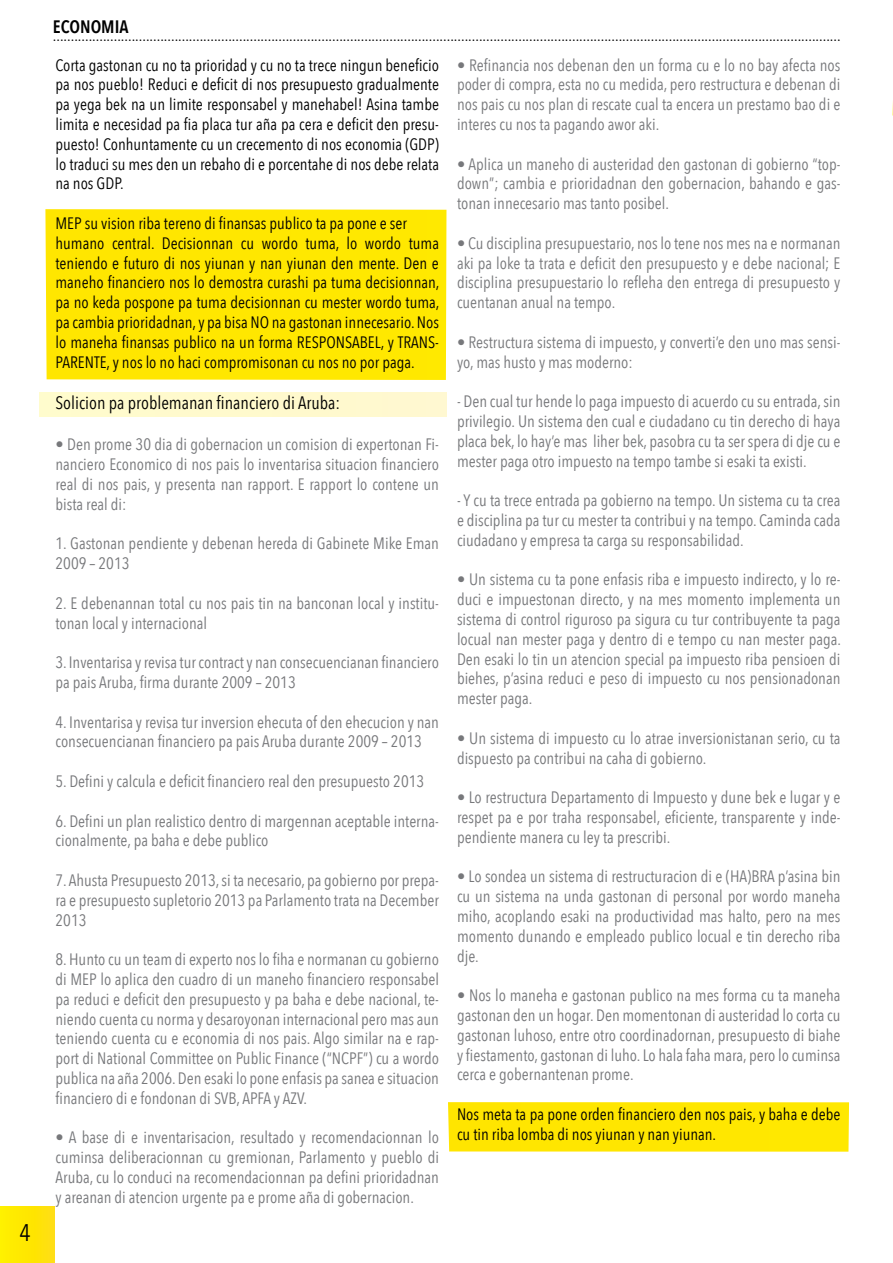
<style>
.page{position:relative;width:893px;height:1263px;background:#fff}
.page>*{position:absolute;margin:0;border:0;box-sizing:border-box;transform-origin:0 0}
.t1{font:24px "Avenir Next Condensed";color:#000}
.t2{font:18px "Avenir Next Condensed";color:#000}
.t3{font:600 18px "Avenir Next Condensed";color:#000}
.t4{font:16.5px/19.8px "Avenir Next Condensed";color:#77787b;text-align:justify}
.t5{font:16.5px/19.8px "Avenir Next Condensed";color:#000}
</style>
<div class="page">
<div style="left:40px;top:392px;width:406px;height:25px;background:#fffacd"></div>
<div style="left:448px;top:1102px;width:401px;height:50px;background:#ffe600"></div>
<div style="left:45px;top:209px;width:401px;height:171px;background:#ffe700"></div>
<svg style="left:892px;top:101px;width:1px;height:15px"></svg>
<div style="left:0;top:1206px;width:54px;height:57px;background:linear-gradient(to right,#fff000,#ffde0e)"></div>
<h1 class="t1" style="left:20px;top:1218px;width:13px">4</h1>
<p class="t3" style="left:53px;top:15px;width:77px">ECONOMIA</p>
<p class="t5" style="left:53px;top:25px;width:789px">............................................................................................................................................................................................................................</p>
<p class="t5" style="left:56px;top:55px;width:385px;text-align:justify">Corta gastonan cu no ta prioridad y cu no ta trece ningun beneficio pa nos pueblo! Reduci e deficit di nos presupuesto gradualmente pa yega bek na un limite responsabel y manehabel! Asina tambe limita e necesidad pa fia placa tur aña pa cera e deficit den presu&shy;puesto! Conhuntamente cu un crecemento di nos economia (GDP) lo traduci su mes den un rebaho di e porcentahe di nos debe relata na nos GDP.</p>
<p class="t5" style="left:56px;top:213px;width:386px">MEP su vision riba tereno di finansas publico ta pa pone e ser humano central. Decisionnan cu wordo tuma, lo wordo tuma teniendo e futuro di nos yiunan y nan yiunan den mente. Den e maneho financiero nos lo demostra curashi pa tuma decisionnan, pa no keda pospone pa tuma decisionnan cu mester wordo tuma, pa cambia prioridadnan, y pa bisa NO na gastonan innecesario. Nos lo maneha finansas publico na un forma RESPONSABEL, y TRANS-PARENTE, y nos lo no haci compromisonan cu nos no por paga.</p>
<p class="t2" style="left:56px;top:392px;width:286px">Solicion pa problemanan financiero di Aruba:</p>
<p class="t4" style="left:56px;top:435px;width:385px">• Den prome 30 dia di gobernacion un comision di expertonan Fi&shy;nanciero Economico di nos pais lo inventarisa situacion financiero real di nos pais, y presenta nan rapport. E rapport lo contene un bista real di:</p>
<p class="t4" style="left:56px;top:534px;width:385px">1. Gastonan pendiente y debenan hereda di Gabinete Mike Eman<br>2009 – 2013</p>
<p class="t4" style="left:56px;top:593px;width:385px">2. E debenannan total cu nos pais tin na banconan local y institu&shy;tonan local y internacional</p>
<p class="t4" style="left:56px;top:652px;width:385px">3. Inventarisa y revisa tur contract y nan consecuencianan financiero pa pais Aruba, firma durante 2009 – 2013</p>
<p class="t4" style="left:56px;top:712px;width:385px">4. Inventarisa y revisa tur inversion ehecuta of den ehecucion y nan consecuencianan financiero pa pais Aruba durante 2009 – 2013</p>
<p class="t4" style="left:56px;top:771px;width:370px">5. Defini y calcula e deficit financiero real den presupuesto 2013</p>
<p class="t4" style="left:56px;top:811px;width:385px">6. Defini un plan realistico dentro di margennan aceptable interna&shy;cionalmente, pa baha e debe publico</p>
<p class="t4" style="left:56px;top:870px;width:385px">7. Ahusta Presupuesto 2013, si ta necesario, pa gobierno por prepa&shy;ra e presupuesto supletorio 2013 pa Parlamento trata na December 2013</p>
<p class="t4" style="left:56px;top:949px;width:385px">8. Hunto cu un team di experto nos lo fiha e normanan cu gobierno di MEP lo aplica den cuadro di un maneho financiero responsabel pa reduci e deficit den presupuesto y pa baha e debe nacional, te&shy;niendo cuenta cu norma y desaroyonan internacional pero mas aun teniendo cuenta cu e economia di nos pais. Algo similar na e rap&shy;port di National Committee on Public Finance (“NCPF”) cu a wordo publica na aña 2006. Den esaki lo pone enfasis pa sanea e situacion financiero di e fondonan di SVB, APFA y AZV.</p>
<p class="t4" style="left:56px;top:1128px;width:385px">• A base di e inventarisacion, resultado y recomendacionnan lo cuminsa deliberacionnan cu gremionan, Parlamento y pueblo di Aruba, cu lo conduci na recomendacionnan pa defini prioridadnan y areanan di atencion urgente pa e prome aña di gobernacion.</p>
<p class="t4" style="left:457px;top:55px;width:385px">• Refinancia nos debenan den un forma cu e lo no bay afecta nos poder di compra, esta no cu medida, pero restructura e debenan di nos pais cu nos plan di rescate cual ta encera un prestamo bao di e interes cu nos ta pagando awor aki.</p>
<p class="t4" style="left:457px;top:154px;width:385px">• Aplica un maneho di austeridad den gastonan di gobierno “top&shy;down”; cambia e prioridadnan den gobernacion, bahando e gas&shy;tonan innecesario mas tanto posibel.</p>
<p class="t4" style="left:457px;top:233px;width:385px">• Cu disciplina presupuestario, nos lo tene nos mes na e normanan aki pa loke ta trata e deficit den presupuesto y e debe nacional; E disciplina presupuestario lo refleha den entrega di presupuesto y cuentanan anual na tempo.</p>
<p class="t4" style="left:457px;top:332px;width:385px">• Restructura sistema di impuesto, y converti’e den uno mas sensi&shy;yo, mas husto y mas moderno:</p>
<p class="t4" style="left:457px;top:391px;width:385px">- Den cual tur hende lo paga impuesto di acuerdo cu su entrada, sin privilegio. Un sistema den cual e ciudadano cu tin derecho di haya placa bek, lo hay’e mas liher bek, pasobra cu ta ser spera di dje cu e mester paga otro impuesto na tempo tambe si esaki ta existi.</p>
<p class="t4" style="left:457px;top:490px;width:385px">- Y cu ta trece entrada pa gobierno na tempo. Un sistema cu ta crea e disciplina pa tur cu mester ta contribui y na tempo. Caminda cada ciudadano y empresa ta carga su responsabilidad.</p>
<p class="t4" style="left:457px;top:570px;width:385px">• Un sistema cu ta pone enfasis riba e impuesto indirecto, y lo re&shy;duci e impuestonan directo, y na mes momento implementa un sistema di control riguroso pa sigura cu tur contribuyente ta paga locual nan mester paga y dentro di e tempo cu nan mester paga.<br>Den esaki lo tin un atencion special pa impuesto riba pensioen di biehes, p’asina reduci e peso di impuesto cu nos pensionadonan mester paga.</p>
<p class="t4" style="left:457px;top:728px;width:385px">• Un sistema di impuesto cu lo atrae inversionistanan serio, cu ta dispuesto pa contribui na caha di gobierno.</p>
<p class="t4" style="left:457px;top:787px;width:385px">• Lo restructura Departamento di Impuesto y dune bek e lugar y e respet pa e por traha responsabel, eficiente, transparente y inde&shy;pendiente manera cu ley ta prescribi.</p>
<p class="t4" style="left:457px;top:867px;width:385px">• Lo sondea un sistema di restructuracion di e (HA)BRA p’asina bin cu un sistema na unda gastonan di personal por wordo maneha miho, acoplando esaki na productividad mas halto, pero na mes momento dunando e empleado publico locual e tin derecho riba dje.</p>
<p class="t4" style="left:457px;top:985px;width:385px">• Nos lo maneha e gastonan publico na mes forma cu ta maneha gastonan den un hogar. Den momentonan di austeridad lo corta cu gastonan luhoso, entre otro coordinadornan, presupuesto di biahe y fiestamento, gastonan di luho. Lo hala faha mara, pero lo cuminsa cerca e gobernantenan prome.</p>
<p class="t5" style="left:457px;top:1104px;width:385px">Nos meta ta pa pone orden financiero den nos pais, y baha e debe cu tin riba lomba di nos yiunan y nan yiunan.</p>
</div>
